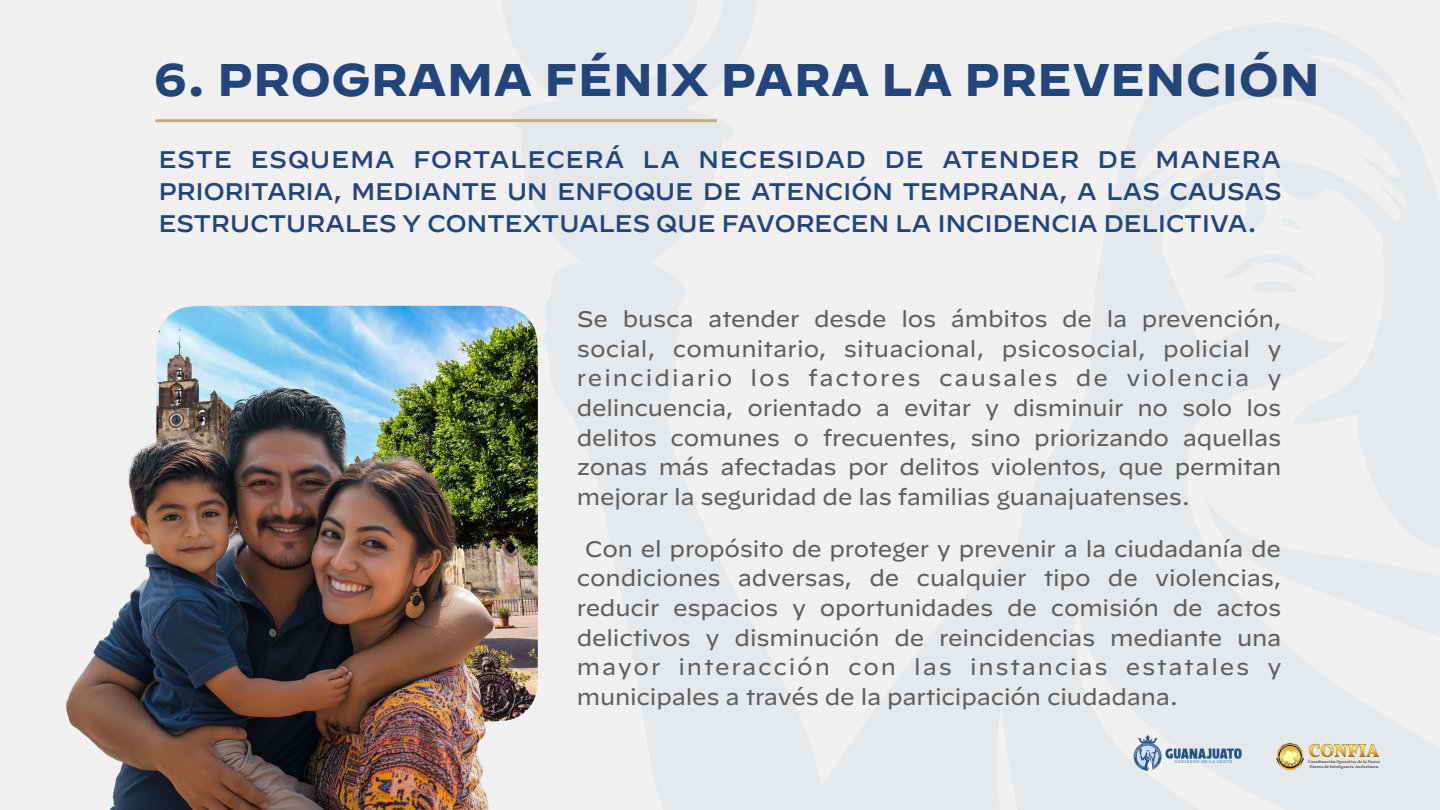
<style>
.page{position:relative;width:1440px;height:810px;background:#f0f0f0}
.page>*{position:absolute;margin:0;border:0;box-sizing:border-box;transform-origin:0 0}
.t1{font:700 45.75px "Decimal";color:#22457c}
.t2{font:500 24px/32.1px "Decimal";letter-spacing:-.02em;color:#22457c;text-align:justify}
.t3{font:22.5px/29.6px "Decimal";letter-spacing:-.01em;color:#5e5e5e;text-align:justify}
.t4{font:800 4.2px "Vollkorn";color:#66a1d5}
.t5{font:800 4.12px/4.9px "Vollkorn";color:#606060;text-align:center}
</style>
<div class="page">
<hr style="left:155px;top:119px;width:562px;height:3px;background:#c6ad77">
<svg style="left:1276px;top:743px;width:103px;height:27px"></svg>
<svg style="left:1134px;top:735px;width:108px;height:35px"></svg>
<img style="left:156px;top:306px;width:382px;height:416px">
<img style="left:67px;top:387px;width:427px;height:423px">
<h1 class="t1" style="left:154px;top:54px;width:1167px">6. PROGRAMA FÉNIX PARA LA PREVENCIÓN</h1>
<p class="t2" style="left:158px;top:140px;width:1125px">ESTE ESQUEMA FORTALECERÁ LA NECESIDAD DE ATENDER DE MANERA PRIORITARIA, MEDIANTE UN ENFOQUE DE ATENCIÓN TEMPRANA, A LAS CAUSAS ESTRUCTURALES Y CONTEXTUALES QUE FAVORECEN LA INCIDENCIA DELICTIVA.</p>
<p class="t3" style="left:577px;top:305px;width:706px">Se busca atender desde los ámbitos de la prevención, social, comunitario, situacional, psicosocial, policial y reincidiario los factores causales de violencia y delincuencia, orientado a evitar y disminuir no solo los delitos comunes o frecuentes, sino priorizando aquellas zonas más afectadas por delitos violentos, que permitan mejorar la seguridad de las familias guanajuatenses.</p>
<p class="t3" style="left:577px;top:534px;width:706px;text-indent:8px">Con el propósito de proteger y prevenir a la ciudadanía de condiciones adversas, de cualquier tipo de violencias, reducir espacios y oportunidades de comisión de actos delictivos y disminución de reincidencias mediante una mayor interacción con las instancias estatales y municipales a través de la participación ciudadana.</p>
<p class="t4" style="left:1174px;top:759px;width:60px">!"#$%&amp;'"()%(*+(!%',%</p>
<p class="t5" style="left:1308px;top:759px;width:74px">!""#$%&amp;'(%)&amp;*+,-#'.%/'*$-*0'*12-/'<br>32-#4'*$-*5&amp;.-0%6-&amp;(%'*7&amp;.%(#%8-&amp;</p>
</div>
